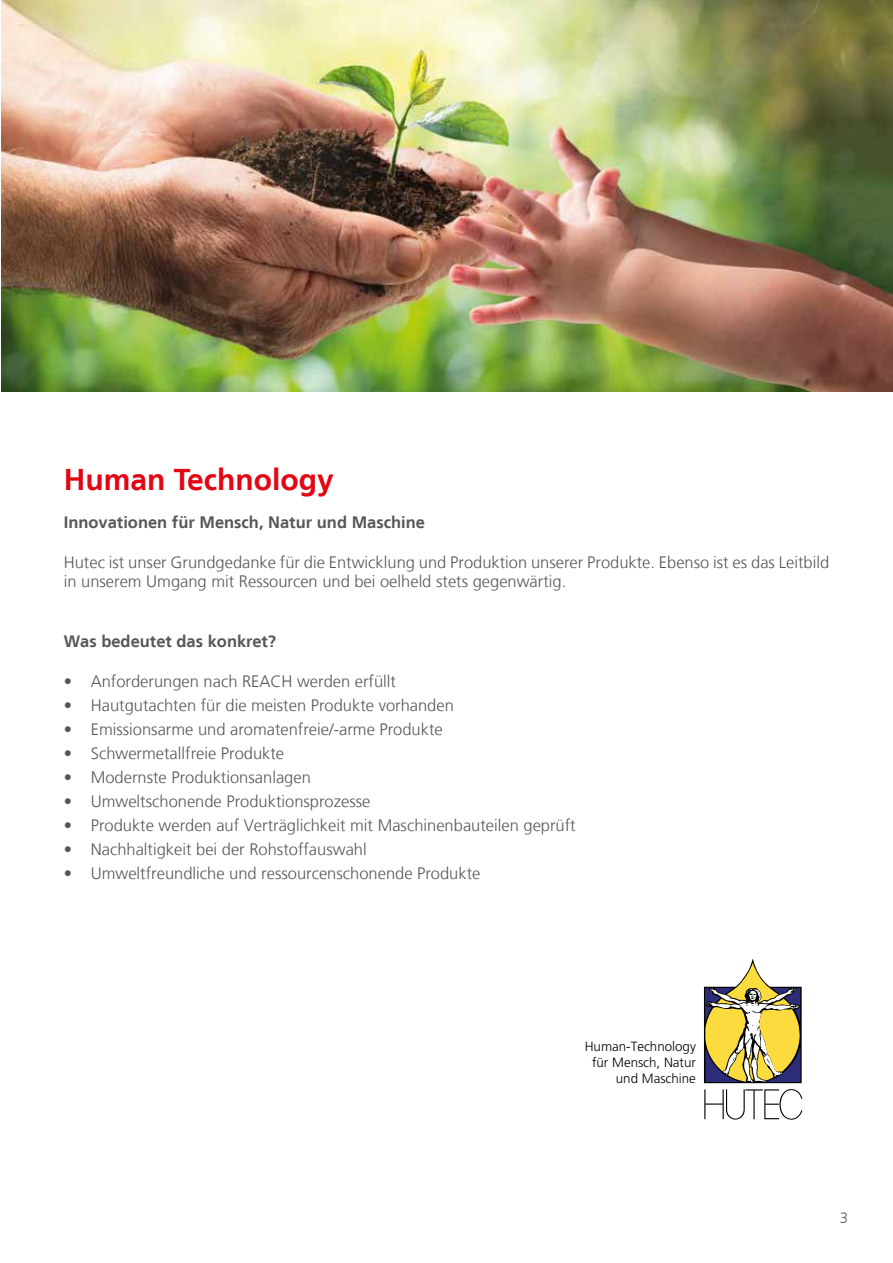
<style>
.page{position:relative;width:893px;height:1263px;background:#fff}
.page>*{position:absolute;margin:0;border:0;box-sizing:border-box;transform-origin:0 0}
.t1{font:700 30px "Frutiger LT";color:#e30613}
.t2{font:300 16.5px/19.8px "Frutiger LT";color:#575756}
.t3{font:700 16.5px "Frutiger LT";color:#575756}
.t4{font:300 15px "Frutiger LT";color:#575756}
.t5{font:300 13.35px/16px "Frutiger LT";color:#000;text-align:right}
</style>
<div class="page">
<img style="left:1px;top:0;width:892px;height:391px">
<svg style="left:704px;top:959px;width:98px;height:124px"></svg>
<svg style="left:704px;top:1089px;width:98px;height:31px"></svg>
<h1 class="t1" style="left:64px;top:462px;width:272px">Human Technology</h1>
<p class="t3" style="left:64px;top:513px;width:363px">Innovationen für Mensch, Natur und Maschine</p>
<p class="t2" style="left:64px;top:552px;width:767px">Hutec ist unser Grundgedanke für die Entwicklung und Produktion unserer Produkte. Ebenso ist es das Leitbild in unserem Umgang mit Ressourcen und bei oelheld stets gegenwärtig.</p>
<p class="t3" style="left:64px;top:631px;width:214px">Was bedeutet das konkret?</p>
<p class="t2" style="left:64px;top:671px;width:334px">• Anforderungen nach REACH werden erfüllt</p>
<p class="t2" style="left:64px;top:695px;width:392px">• Hautgutachten für die meisten Produkte vorhanden</p>
<p class="t2" style="left:64px;top:719px;width:381px">• Emissionsarme und aromatenfreie/-arme Produkte</p>
<p class="t2" style="left:64px;top:743px;width:222px">• Schwermetallfreie Produkte</p>
<p class="t2" style="left:64px;top:767px;width:249px">• Modernste Produktionsanlagen</p>
<p class="t2" style="left:64px;top:791px;width:308px">• Umweltschonende Produktionsprozesse</p>
<p class="t2" style="left:64px;top:815px;width:513px">• Produkte werden auf Verträglichkeit mit Maschinenbauteilen geprüft</p>
<p class="t2" style="left:64px;top:839px;width:304px">• Nachhaltigkeit bei der Rohstoffauswahl</p>
<p class="t2" style="left:64px;top:863px;width:418px">• Umweltfreundliche und ressourcenschonende Produkte</p>
<p class="t5" style="left:585px;top:1039px;width:113px">Human-Technology für Mensch, Natur und Maschine</p>
<p class="t4" style="left:840px;top:1209px;width:10px">3</p>
</div>
